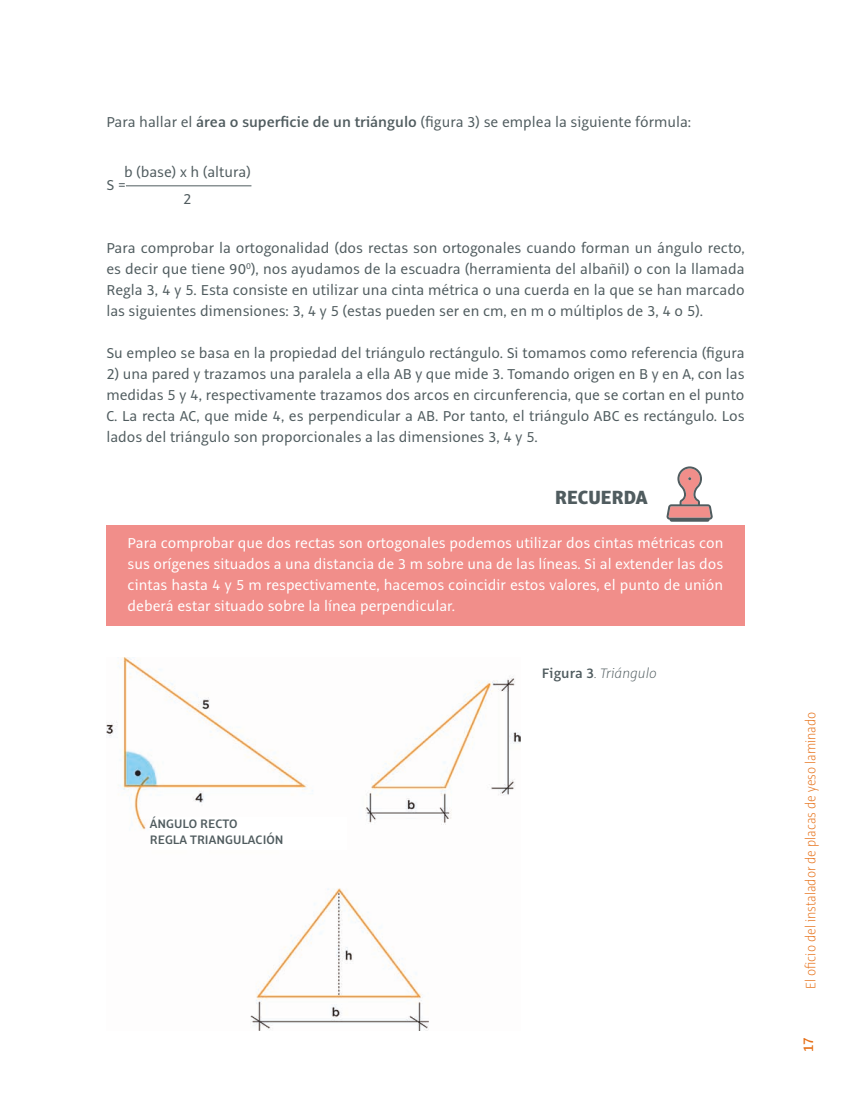
<style>
.page{position:relative;width:851px;height:1106px;background:#fff}
.page>*{position:absolute;margin:0;border:0;box-sizing:border-box;transform-origin:0 0}
.t1{font:800 21px "Alto Pro Con";color:#505c5f}
.texto{font:15.75px/21px "Alto Pro";color:#505c5f;text-align:justify}
.recuerda_impar{font:15.75px/21px "Alto Pro";color:#fff;text-align:justify}
.t2{font:200 15px "Alto Pro Con";color:#e67017}
.pie_de_foto{font:italic 200 15px "Alto Pro";color:#505c5f}
.t3{font:600 15px "Alto Pro Con";color:#e67017}
.texto-2{font:600 13.5px/16.2px "Alto Pro";color:#505c5f}
.s1{font-weight:600}
.s2{font-weight:600;font-style:normal}
</style>
<div class="page">
<div style="left:106px;top:525px;width:638px;height:100px;background:#f18e8a"></div>
<svg style="left:666px;top:466px;width:46px;height:55px"></svg>
<img style="left:106px;top:657px;width:414px;height:373px">
<div style="left:150px;top:817px;width:196px;height:32px;background:#fff"></div>
<hr style="left:126px;top:185px;width:125px;height:1px;background:#505c5f">
<p class="texto" style="left:106px;top:112px;width:586px">Para hallar el <span class="s1">área o superficie de un triángulo</span> (figura 3) se emplea la siguiente fórmula:</p>
<p class="texto" style="left:124px;top:161px;width:128px">b (base) x h (altura)</p>
<p class="texto" style="left:106px;top:175px;width:22px">S =</p>
<p class="texto" style="left:183px;top:188px;width:10px">2</p>
<p class="texto" style="left:106px;top:238px;width:639px">Para comprobar la ortogonalidad (dos rectas son ortogonales cuando forman un ángulo recto, es decir que tiene 90<sup>0</sup>), nos ayudamos de la escuadra (herramienta del albañil) o con la llamada Regla 3, 4 y 5. Esta consiste en utilizar una cinta métrica o una cuerda en la que se han marcado las siguientes dimensiones: 3, 4 y 5 (estas pueden ser en cm, en m o múltiplos de 3, 4 o 5).</p>
<p class="texto" style="left:106px;top:343px;width:639px">Su empleo se basa en la propiedad del triángulo rectángulo. Si tomamos como referencia (figura</p>
<p class="texto" style="left:106px;top:364px;width:639px">2) una pared y trazamos una paralela a ella AB y que mide 3. Tomando origen en B y en A, con las medidas 5 y 4, respectivamente trazamos dos arcos en circunferencia, que se cortan en el punto C. La recta AC, que mide 4, es perpendicular a AB. Por tanto, el triángulo ABC es rectángulo. Los lados del triángulo son proporcionales a las dimensiones 3, 4 y 5.</p>
<p class="t1" style="left:555px;top:484px;width:94px">RECUERDA</p>
<p class="recuerda_impar" style="left:128px;top:532px;width:597px">Para comprobar que dos rectas son ortogonales podemos utilizar dos cintas métricas con sus orígenes situados a una distancia de 3 m sobre una de las líneas. Si al extender las dos cintas hasta 4 y 5 m respectivamente, hacemos coincidir estos valores, el punto de unión deberá estar situado sobre la línea perpendicular.</p>
<p class="texto-2" style="left:150px;top:815px;width:135px">ÁNGULO RECTO<br>REGLA TRIANGULACIÓN</p>
<p class="pie_de_foto" style="left:541px;top:664px;width:117px"><span class="s2">Figura 3</span>. Triángulo</p>
<p class="t2" style="left:801px;top:989px;width:279px;rotate:-90deg">El oficio del instalador de placas de yeso laminado</p>
<p class="t3" style="left:798px;top:1052px;width:16px;rotate:-90deg">17</p>
</div>
